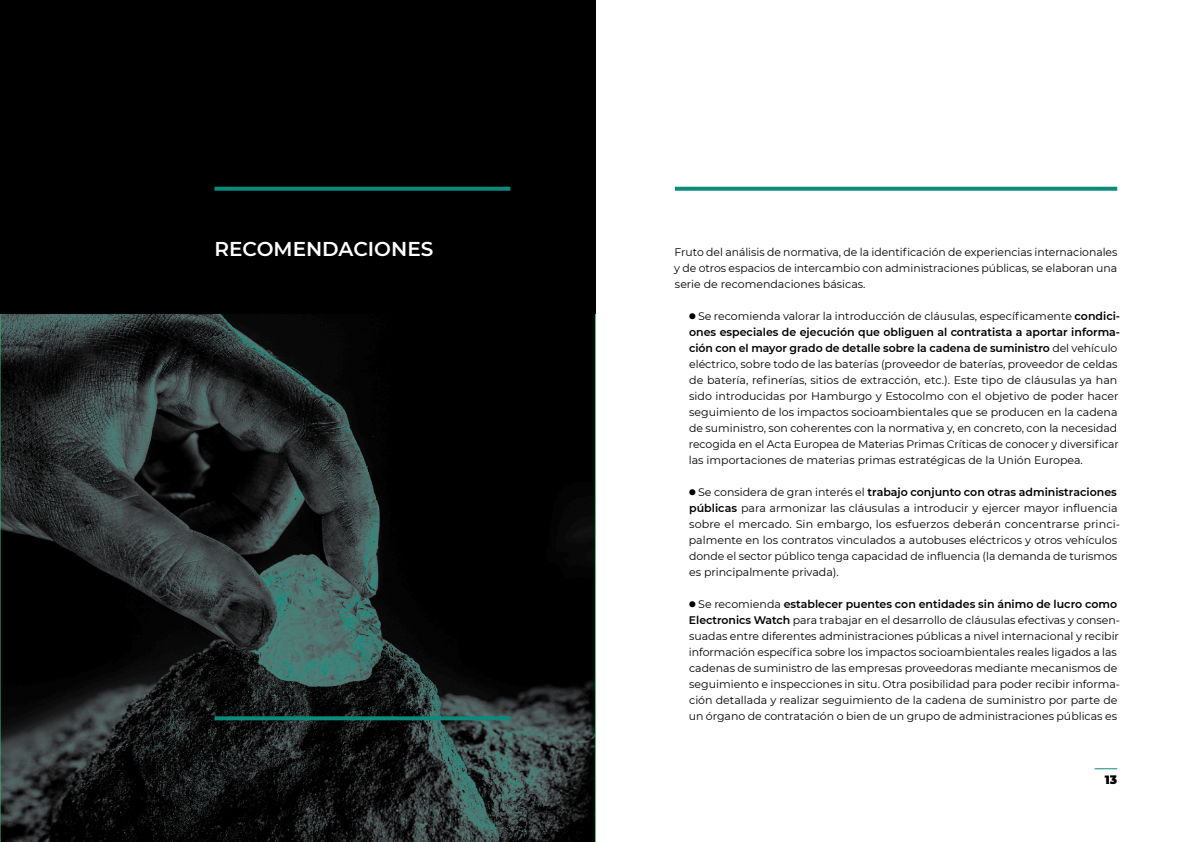
<style>
.page{position:relative;width:1191px;height:842px;background:#fff}
.page>*{position:absolute;margin:0;border:0;box-sizing:border-box;transform-origin:0 0}
.t1{font:600 20px "Montserrat";color:#fff}
.t2{font:900 12px "Montserrat";color:#000}
.t3{font:11px/16px "Montserrat";color:#000}
.s1{font-weight:600}
</style>
<div class="page">
<svg style="left:1094px;top:768px;width:23px;height:1px"></svg>
<svg style="left:0;top:304px;width:596px;height:538px;background:#181e1d"></svg>
<div style="left:0;top:0;width:595px;height:313px;background:#000"></div>
<svg style="left:214px;top:187px;width:296px;height:4px"></svg>
<svg style="left:214px;top:716px;width:296px;height:4px"></svg>
<svg style="left:675px;top:187px;width:442px;height:4px;background:#1d9286"></svg>
<h1 class="t1" style="left:214px;top:235px;width:220px">RECOMENDACIONES</h1>
<p class="t3" style="left:674px;top:244px;width:445px;text-align:justify">Fruto del análisis de normativa, de la identificación de experiencias internacionales y de otros espacios de intercambio con administraciones públicas, se elaboran una serie de recomendaciones básicas.</p>
<p class="t3" style="left:689px;top:308px;width:433px">■ Se recomienda valorar la introducción de cláusulas, específicamente <span class="s1">condici&shy;ones especiales de ejecución que obliguen al contratista a aportar informa&shy;ción con el mayor grado de detalle sobre la cadena de suministro</span> del vehículo eléctrico, sobre todo de las baterías (proveedor de baterías, proveedor de celdas de batería, refinerías, sitios de extracción, etc.). Este tipo de cláusulas ya han sido introducidas por Hamburgo y Estocolmo con el objetivo de poder hacer seguimiento de los impactos socioambientales que se producen en la cadena de suministro, son coherentes con la normativa y, en concreto, con la necesidad recogida en el Acta Europea de Materias Primas Críticas de conocer y diversificar las importaciones de materias primas estratégicas de la Unión Europea.</p>
<p class="t3" style="left:689px;top:484px;width:433px">■ Se considera de gran interés el <span class="s1">trabajo conjunto con otras administraciones públicas</span> para armonizar las cláusulas a introducir y ejercer mayor influencia sobre el mercado. Sin embargo, los esfuerzos deberán concentrarse princi&shy;palmente en los contratos vinculados a autobuses eléctricos y otros vehículos donde el sector público tenga capacidad de influencia (la demanda de turismos es principalmente privada).</p>
<p class="t3" style="left:688px;top:596px;width:433px">■ Se recomienda <span class="s1">establecer puentes con entidades sin ánimo de lucro como Electronics Watch</span> para trabajar en el desarrollo de cláusulas efectivas y consen&shy;suadas entre diferentes administraciones públicas a nivel internacional y recibir información específica sobre los impactos socioambientales reales ligados a las cadenas de suministro de las empresas proveedoras mediante mecanismos de seguimiento e inspecciones in situ. Otra posibilidad para poder recibir informa&shy;ción detallada y realizar seguimiento de la cadena de suministro por parte de un órgano de contratación o bien de un grupo de administraciones públicas es</p>
<p class="t2" style="left:1104px;top:771px;width:14px">13</p>
</div>
